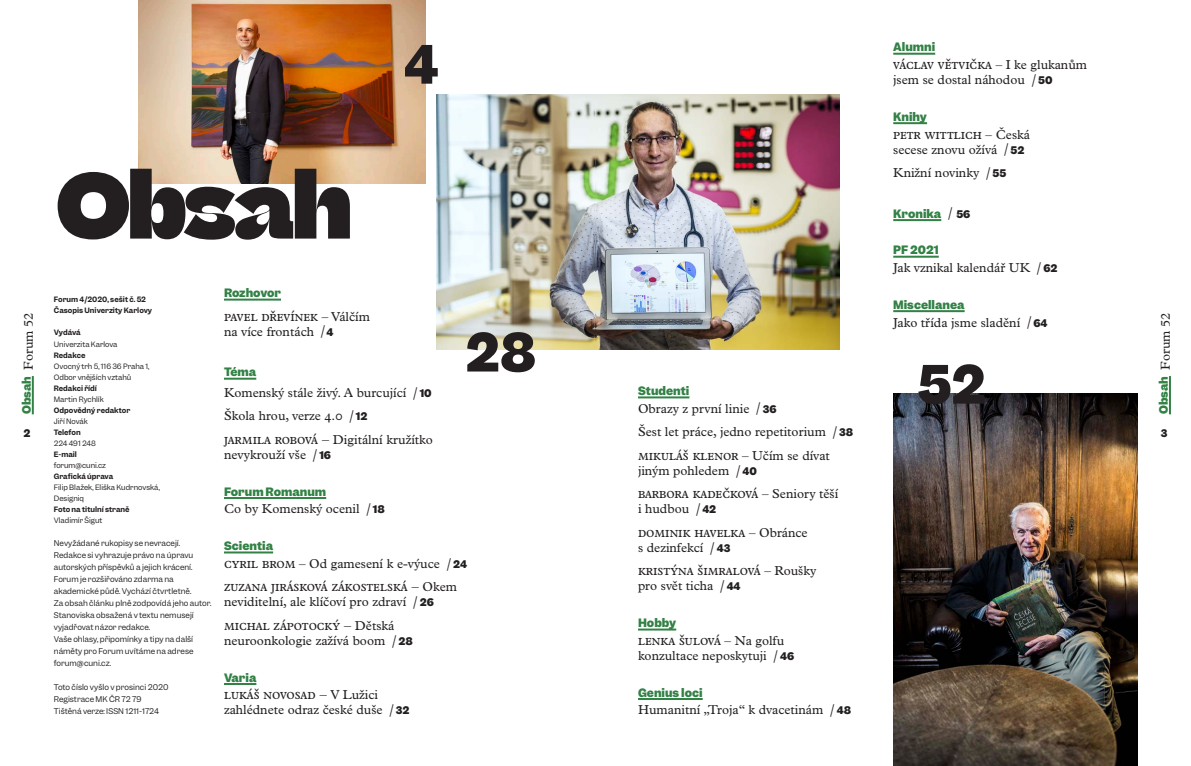
<style>
.page{position:relative;width:1191px;height:766px;background:#fff}
.page>*{position:absolute;margin:0;border:0;box-sizing:border-box;transform-origin:0 0}
.t1{font:900 90px "Beatrice Display";color:#231f20}
.t2{font:700 50px "Garnett";color:#231f20}
.t3{font:14px "Plantin Super";color:#231f20}
.t4{font:13px/23.5px "Plantin Super";color:#231f20}
.t5{font:700 11px "Garnett";color:#328145}
.t6{font:700 10px "Garnett";color:#231f20}
.t7{font:7.5px/12px "Garnett";color:#231f20}
.t8{font:7px/11.1px "Garnett";color:#231f20}
.t9{font:600 7px/11px "Garnett";color:#231f20}
.s1{font-size:13px}
.s2{font-family:"Garnett";font-weight:300;font-size:12px}
.s3{font-family:"Garnett";font-weight:700;font-size:10px}
.s4{font-size:14px}
.s5{font-weight:300;font-size:12px;color:#231f20}
.s6{font-size:10px;color:#231f20}
</style>
<div class="page">
<img style="left:437px;top:95px;width:402px;height:254px">
<img style="left:139px;top:0;width:286px;height:183px">
<hr style="left:224px;top:298px;width:57px;height:2px;background:#328145">
<hr style="left:224px;top:377px;width:32px;height:2px;background:#328145">
<hr style="left:224px;top:497px;width:102px;height:2px;background:#328145">
<hr style="left:224px;top:551px;width:49px;height:2px;background:#328145">
<hr style="left:224px;top:682px;width:32px;height:2px;background:#328145">
<hr style="left:638px;top:396px;width:51px;height:2px;background:#328145">
<hr style="left:638px;top:628px;width:38px;height:2px;background:#328145">
<hr style="left:638px;top:697px;width:64px;height:2px;background:#328145">
<hr style="left:893px;top:53px;width:42px;height:2px;background:#328145">
<hr style="left:893px;top:122px;width:34px;height:2px;background:#328145">
<hr style="left:893px;top:219px;width:48px;height:2px;background:#328145">
<hr style="left:893px;top:255px;width:45px;height:2px;background:#328145">
<hr style="left:893px;top:310px;width:71px;height:2px;background:#328145">
<img style="left:893px;top:393px;width:244px;height:372px">
<hr style="left:32px;top:376px;width:2px;height:38px;background:#328145">
<hr style="left:1169px;top:376px;width:2px;height:38px;background:#328145">
<h2 class="t2" style="left:404px;top:31px;width:36px">4</h2>
<p class="t4" style="left:16px;top:369px;width:59px;rotate:-90deg">Forum 52</p>
<p class="t5" style="left:19px;top:414px;width:40px;rotate:-90deg">Obsah</p>
<p class="t6" style="left:23px;top:426px;width:9px">2</p>
<h1 class="t1" style="left:57px;top:148px;width:295px">Obsah</h1>
<p class="t9" style="left:54px;top:294px;width:100px">Forum 4/2020, sešit č. 52<br>Časopis Univerzity Karlovy</p>
<p class="t9" style="left:54px;top:327px;width:28px">Vydává</p>
<p class="t8" style="left:54px;top:338px;width:65px">Univerzita Karlova</p>
<p class="t9" style="left:54px;top:349px;width:33px">Redakce</p>
<p class="t8" style="left:54px;top:360px;width:97px">Ovocný trh 5, 116 36 Praha 1,<br>Odbor vnějších vztahů</p>
<p class="t9" style="left:54px;top:382px;width:45px">Redakci řídí</p>
<p class="t8" style="left:54px;top:393px;width:51px">Martin Rychlík</p>
<p class="t9" style="left:54px;top:404px;width:78px">Odpovědný redaktor</p>
<p class="t8" style="left:54px;top:415px;width:35px">Jiří Novák</p>
<p class="t9" style="left:54px;top:426px;width:28px">Telefon</p>
<p class="t8" style="left:54px;top:437px;width:44px">224 491 248</p>
<p class="t9" style="left:54px;top:448px;width:25px">E-mail</p>
<p class="t8" style="left:54px;top:459px;width:54px">forum@cuni.cz</p>
<p class="t9" style="left:54px;top:470px;width:61px">Grafická úprava</p>
<p class="t8" style="left:54px;top:481px;width:107px">Filip Blažek, Eliška Kudrnovská,<br>Designiq</p>
<p class="t9" style="left:54px;top:504px;width:77px">Foto na titulní straně</p>
<p class="t8" style="left:54px;top:515px;width:50px">Vladimír Šigut</p>
<p class="t7" style="left:54px;top:537px;width:159px">Nevyžádané rukopisy se nevracejí.<br>Redakce si vyhrazuje právo na úpravu autorských příspěvků a jejich krácení.<br>Forum je rozšiřováno zdarma na akademické půdě. Vychází čtvrtletně.<br>Za obsah článku plně zodpovídá jeho autor.<br>Stanoviska obsažená v textu nemusejí vyjadřovat názor redakce.<br>Vaše ohlasy, připomínky a tipy na další náměty pro Forum uvítáme na adrese forum@cuni.cz.</p>
<p class="t7" style="left:54px;top:681px;width:116px">Toto číslo vyšlo v prosinci 2020<br>Registrace MK ČR 72 79<br>Tištěná verze: ISSN 1211-1724</p>
<p class="t5" style="left:224px;top:285px;width:58px">Rozhovor</p>
<p class="t3" style="left:224px;top:306px;width:147px">pavel dřevínek <span class="s1">– Válčím</span></p>
<p class="t4" style="left:224px;top:318px;width:111px">na více frontách <span class="s2">/</span> <span class="s3">4</span></p>
<p class="t5" style="left:224px;top:364px;width:34px">Téma</p>
<p class="t4" style="left:224px;top:380px;width:210px">Komenský stále živý. A burcující <span class="s2">/</span> <span class="s3">10<br></span>Škola hrou, verze 4.0 <span class="s2">/</span> <span class="s3">12<br></span><span class="s4">Jarmila robová –</span> Digitální kružítko</p>
<p class="t4" style="left:224px;top:442px;width:108px">nevykrouží vše <span class="s2">/</span> <span class="s3">16</span></p>
<p class="t5" style="left:224px;top:483px;width:104px">Forum Romanum</p>
<p class="t4" style="left:224px;top:496px;width:162px">Co by Komenský ocenil <span class="s2">/</span> <span class="s3">18</span></p>
<p class="t5" style="left:224px;top:538px;width:51px">Scientia</p>
<p class="t4" style="left:224px;top:550px;width:244px"><span class="s4">Cyril Brom</span> – Od gamesení k e-výuce <span class="s2">/</span> <span class="s3">24</span></p>
<p class="t3" style="left:224px;top:576px;width:235px">Zuzana Jirásková zákostelská – <span class="s1">Okem</span></p>
<p class="t4" style="left:224px;top:589px;width:211px">neviditelní, ale klíčoví pro zdraví <span class="s2">/</span> <span class="s3">26</span></p>
<p class="t3" style="left:224px;top:615px;width:172px">Michal Zápotocký – <span class="s1">Dětská</span></p>
<p class="t4" style="left:224px;top:627px;width:190px">neuroonkologie zažívá boom <span class="s2">/</span> <span class="s3">28</span></p>
<p class="t5" style="left:224px;top:669px;width:34px">Varia</p>
<p class="t3" style="left:224px;top:684px;width:155px">Lukáš Novosad – <span class="s1">V Lužici</span></p>
<p class="t4" style="left:224px;top:697px;width:187px">zahlédnete odraz české duše <span class="s2">/</span> <span class="s3">32</span></p>
<h2 class="t2" style="left:465px;top:318px;width:73px">28</h2>
<p class="t5" style="left:638px;top:383px;width:53px">Studenti</p>
<p class="t4" style="left:638px;top:396px;width:217px">Obrazy z první linie <span class="s2">/</span> <span class="s3">36<br></span>Šest let práce, jedno repetitorium <span class="s2">/</span> <span class="s3">38</span></p>
<p class="t3" style="left:638px;top:445px;width:193px">MikuláŠ Klenor <span class="s1">– Učím se dívat</span></p>
<p class="t4" style="left:638px;top:458px;width:120px">jiným pohledem <span class="s2">/</span> <span class="s3">40</span></p>
<p class="t3" style="left:638px;top:483px;width:202px">barbora kadečková <span class="s1">– Seniory těší</span></p>
<p class="t4" style="left:638px;top:496px;width:80px">i hudbou <span class="s2">/</span> <span class="s3">42</span></p>
<p class="t3" style="left:638px;top:522px;width:171px">Dominik Havelka <span class="s1">– Obránce</span></p>
<p class="t4" style="left:638px;top:535px;width:94px">s dezinfekcí <span class="s2">/</span> <span class="s3">43</span></p>
<p class="t3" style="left:638px;top:560px;width:180px">Kristýna Šimralová <span class="s1">– Roušky</span></p>
<p class="t4" style="left:638px;top:573px;width:104px">pro svět ticha <span class="s2">/</span> <span class="s3">44</span></p>
<p class="t5" style="left:638px;top:615px;width:40px">Hobby</p>
<p class="t3" style="left:638px;top:630px;width:148px">Lenka Šulová <span class="s1">– Na golfu</span></p>
<p class="t4" style="left:638px;top:642px;width:157px">konzultace neposkytuji <span class="s2">/</span> <span class="s3">46</span></p>
<p class="t5" style="left:638px;top:684px;width:66px">Genius loci</p>
<p class="t4" style="left:638px;top:697px;width:215px">Humanitní „Troja“ k dvacetinám <span class="s2">/</span> <span class="s3">48</span></p>
<p class="t5" style="left:893px;top:40px;width:43px">Alumni</p>
<p class="t3" style="left:893px;top:54px;width:195px">Václav Větvička <span class="s1">– I ke glukanům</span></p>
<p class="t4" style="left:893px;top:67px;width:161px">jsem se dostal náhodou <span class="s2">/</span> <span class="s3">50</span></p>
<p class="t5" style="left:893px;top:109px;width:35px">Knihy</p>
<p class="t3" style="left:893px;top:124px;width:138px">petr wittlich <span class="s1">– Česká</span></p>
<p class="t4" style="left:893px;top:137px;width:133px">secese znovu ožívá <span class="s2">/</span> <span class="s3">52<br></span>Knižní novinky <span class="s2">/</span> <span class="s3">55</span></p>
<p class="t5" style="left:893px;top:206px;width:79px">Kronika <span class="s5">/</span> <span class="s6">56</span></p>
<p class="t5" style="left:893px;top:242px;width:47px">PF 2021</p>
<p class="t4" style="left:893px;top:255px;width:166px">Jak vznikal kalendář UK <span class="s2">/</span> <span class="s3">62</span></p>
<p class="t5" style="left:893px;top:297px;width:73px">Miscellanea</p>
<p class="t4" style="left:893px;top:309px;width:156px">Jako třída jsme sladění <span class="s2">/</span> <span class="s3">64</span></p>
<h2 class="t2" style="left:917px;top:350px;width:70px">52</h2>
<p class="t4" style="left:1153px;top:414px;width:103px;rotate:-90deg"><sup>Obsah</sup> Forum 52</p>
<p class="t6" style="left:1160px;top:426px;width:8px">3</p>
</div>
